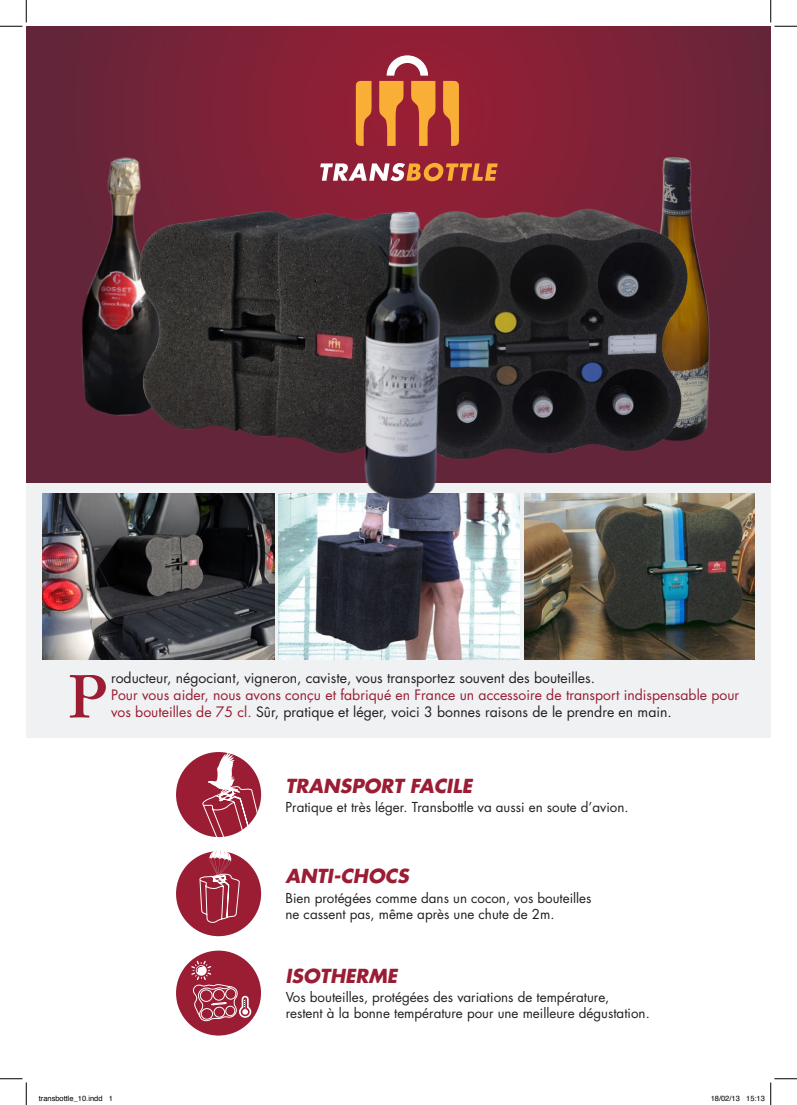
<style>
.page{position:relative;width:797px;height:1105px;background:#fff}
.page>*{position:absolute;margin:0;border:0;box-sizing:border-box;transform-origin:0 0}
.t1{font:68px "ITC Garamond Std";color:#9a1d34}
.t2{font:italic 700 18.88px "Futura Std";color:#9a1d34}
.t3{font:14px/16.8px "Futura Std";color:#9a1d34}
.t4{font:14px "Futura Std";color:#231f20}
.t5{font:13.38px/16px "Futura Std";color:#231f20}
.t6{font:7.5px "Helvetica";color:#000}
.s1{color:#231f20}
</style>
<div class="page">
<div style="left:26px;top:474px;width:744px;height:264px;background:#f0f1f2"></div>
<svg style="left:26px;top:26px;width:744px;height:456px;background:#782237"></svg>
<svg style="left:320px;top:163px;width:177px;height:18px"></svg>
<svg style="left:379px;top:55px;width:56px;height:91px;background:#c56944"></svg>
<svg style="left:355px;top:81px;width:16px;height:65px"></svg>
<svg style="left:443px;top:81px;width:16px;height:65px"></svg>
<img style="left:524px;top:521px;width:230px;height:138px">
<img style="left:279px;top:493px;width:241px;height:166px">
<img style="left:43px;top:493px;width:232px;height:166px">
<div style="left:176px;top:851px;width:85px;height:85px;background:#9a1d34;border-radius:50%"></div>
<div style="left:176px;top:752px;width:85px;height:85px;background:#9a1d34;border-radius:50%"></div>
<div style="left:176px;top:951px;width:85px;height:84px;background:#9a1d34;border-radius:50%"></div>
<svg style="left:191px;top:961px;width:60px;height:61px"></svg>
<img style="left:71px;top:152px;width:97px;height:270px">
<img style="left:131px;top:203px;width:267px;height:255px">
<img style="left:636px;top:152px;width:79px;height:29px">
<img style="left:398px;top:181px;width:372px;height:340px">
<img style="left:348px;top:204px;width:104px;height:302px">
<svg style="left:199px;top:752px;width:62px;height:185px"></svg>
<svg style="left:0;top:0;width:27px;height:27px"></svg>
<svg style="left:0;top:1078px;width:27px;height:27px"></svg>
<svg style="left:770px;top:0;width:27px;height:27px"></svg>
<svg style="left:770px;top:1078px;width:27px;height:27px"></svg>
<h1 class="t1" style="left:68px;top:659px;width:42px">P</h1>
<p class="t4" style="left:111px;top:669px;width:485px">roducteur, négociant, vigneron, caviste, vous transportez souvent des bouteilles.</p>
<p class="t3" style="left:111px;top:687px;width:629px">Pour vous aider, nous avons conçu et fabriqué en France un accessoire de transport indispensable pour vos bouteilles de 75 cl. <span class="s1">Sûr, pratique et léger, voici 3 bonnes raisons de le prendre en main.</span></p>
<h2 class="t2" style="left:285px;top:773px;width:188px">TRANSPORT FACILE</h2>
<p class="t5" style="left:285px;top:799px;width:344px">Pratique et très léger. Transbottle va aussi en soute d’avion.</p>
<h2 class="t2" style="left:285px;top:863px;width:125px">ANTI-CHOCS</h2>
<p class="t5" style="left:285px;top:891px;width:307px">Bien protégées comme dans un cocon, vos bouteilles ne cassent pas, même après une chute de 2m.</p>
<h2 class="t2" style="left:285px;top:964px;width:113px">ISOTHERME</h2>
<p class="t5" style="left:286px;top:989px;width:365px">Vos bouteilles, protégées des variations de température, restent à la bonne température pour une meilleure dégustation.</p>
<p class="t6" style="left:39px;top:1092px;width:76px">transbottle_10.indd 1</p>
<p class="t6" style="left:710px;top:1092px;width:56px">18/02/13 15:13</p>
</div>
